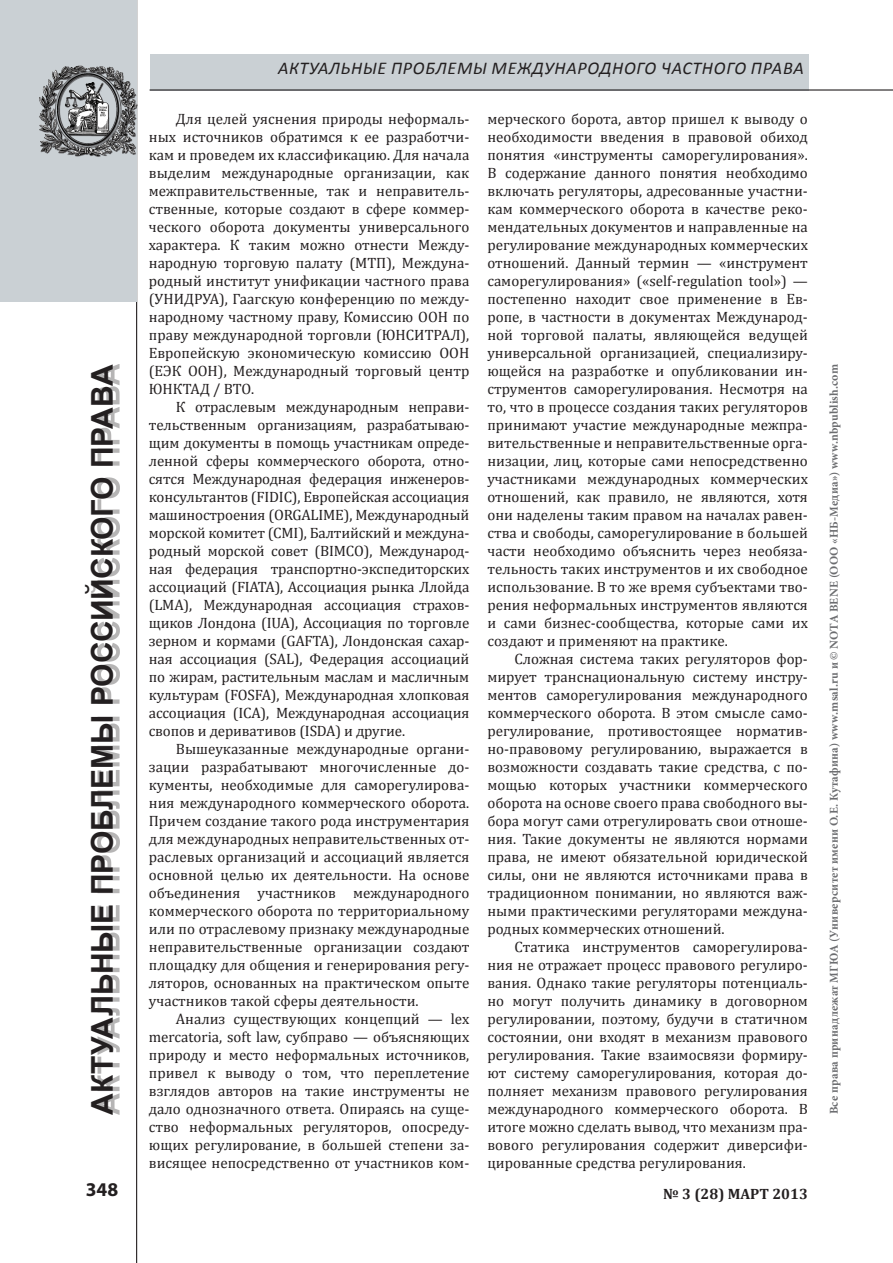
<style>
.page{position:relative;width:893px;height:1263px;background:#fff}
.page>*{position:absolute;margin:0;border:0;box-sizing:border-box;transform-origin:0 0}
.t1{font:700 30px "Arial";letter-spacing:-.01em;color:#231f20}
.t2{font:700 19.5px "Myriad Pro";color:#231f20}
.t3{font:italic 18px "Calibri";letter-spacing:.04em;color:#231f20}
.t4{font:15px/18px "Cambria";color:#231f20;text-align:justify}
.t5{font:700 15px "Cambria";color:#231f20}
.t6{font:700 12px "Minion Pro";letter-spacing:.02em;color:#6c6d70}
</style>
<div class="page">
<hr style="left:136px;top:0;width:1px;height:1263px;background:#231f20">
<div style="left:0;top:0;width:136px;height:301px;background:#cad0d4"></div>
<div style="left:92px;top:364px;width:28px;height:751px;background:#231f20;opacity:.33"></div>
<div style="left:150px;top:54px;width:658px;height:36px;background:#cad0d4"></div>
<hr style="left:150px;top:89px;width:743px;height:2px;background:#231f20">
<img style="left:39px;top:54px;width:99px;height:111px">
<p class="t3" style="left:278px;top:57px;width:12px">актуал</p>
<p class="t3" style="left:341px;top:57px;width:63px">ьные проблем</p>
<p class="t3" style="left:473px;top:57px;width:72px">ы ме ждународного</p>
<p class="t3" style="left:661px;top:57px;width:12px">частного</p>
<p class="t3" style="left:751px;top:57px;width:12px">права</p>
<p class="t4" style="left:149px;top:110px;width:322px;text-indent:27px">Для целей уяснения природы неформаль&shy;ных источников обратимся к ее разработчи&shy;кам и проведем их классификацию. Для начала выделим международные организации, как межправительственные, так и неправитель&shy;ственные, которые создают в сфере коммер&shy;ческого оборота документы универсального характера. К таким можно отнести Между&shy;народную торговую палату (МТП), Междуна&shy;родный институт унификации частного права (УНИДРУА), Гаагскую конференцию по между&shy;народному частному праву, Комиссию ООН по праву международной торговли (ЮНСИТРАЛ), Европейскую экономическую комиссию ООН (ЕЭК ООН), Международный торговый центр ЮНКТАД / ВТО.</p>
<p class="t4" style="left:149px;top:398px;width:322px;text-indent:27px">К отраслевым международным неправи&shy;тельственным организациям, разрабатываю&shy;щим документы в помощь участникам опреде&shy;ленной сферы коммерческого оборота, отно&shy;сятся Международная федерация инженеров&shy;консультантов (FIDIC), Европейская ассоциация машиностроения (ORGALIME), Международный морской комитет (CMI), Балтийский и междуна&shy;родный морской совет (BIMCO), Международ&shy;ная федерация транспортно-экспедиторских ассоциаций (FIATA), Ассоциация рынка Ллойда (LMA), Международная ассоциация страхов&shy;щиков Лондона (IUA), Ассоциация по торговле зерном и кормами (GAFTA), Лондонская сахар&shy;ная ассоциация (SAL), Федерация ассоциаций по жирам, растительным маслам и масличным культурам (FOSFA), Международная хлопковая ассоциация (ICA), Международная ассоциация свопов и деривативов (ISDA) и другие.</p>
<p class="t4" style="left:149px;top:740px;width:322px;text-indent:27px">Вышеуказанные международные органи&shy;зации разрабатывают многочисленные до&shy;кументы, необходимые для саморегулирова&shy;ния международного коммерческого оборота.<br>Причем создание такого рода инструментария для международных неправительственных от&shy;раслевых организаций и ассоциаций является основной целью их деятельности. На основе объединения участников международного коммерческого оборота по территориальному или по отраслевому признаку международные неправительственные организации создают площадку для общения и генерирования регу&shy;ляторов, основанных на практическом опыте участников такой сферы деятельности.</p>
<p class="t4" style="left:149px;top:1010px;width:322px;text-indent:27px">Анализ существующих концепций — lex mercatoria, soft law, субправо — объясняющих природу и место неформальных источников, привел к выводу о том, что переплетение взглядов авторов на такие инструменты не дало однозначного ответа. Опираясь на суще&shy;ство неформальных регуляторов, опосреду&shy;ющих регулирование, в большей степени за&shy;висящее непосредственно от участников ком-</p>
<p class="t4" style="left:487px;top:110px;width:322px">мерческого борота, автор пришел к выводу о необходимости введения в правовой обиход понятия «инструменты саморегулирования».<br>В содержание данного понятия необходимо включать регуляторы, адресованные участни&shy;кам коммерческого оборота в качестве реко&shy;мендательных документов и направленные на регулирование международных коммерческих отношений. Данный термин — «инструмент саморегулирования» («self-regulation tool») — постепенно находит свое применение в Ев&shy;ропе, в частности в документах Международ&shy;ной торговой палаты, являющейся ведущей универсальной организацией, специализиру&shy;ющейся на разработке и опубликовании ин&shy;струментов саморегулирования. Несмотря на то, что в процессе создания таких регуляторов принимают участие международные межпра&shy;вительственные и неправительственные орга&shy;низации, лиц, которые сами непосредственно участниками международных коммерческих отношений, как правило, не являются, хотя они наделены таким правом на началах равен&shy;ства и свободы, саморегулирование в большей части необходимо объяснить через необяза&shy;тельность таких инструментов и их свободное использование. В то же время субъектами тво&shy;рения неформальных инструментов являются и сами бизнес-сообщества, которые сами их создают и применяют на практике.</p>
<p class="t4" style="left:487px;top:650px;width:322px;text-indent:27px">Сложная система таких регуляторов фор&shy;мирует транснациональную систему инстру&shy;ментов саморегулирования международного коммерческого оборота. В этом смысле само&shy;регулирование, противостоящее норматив&shy;но-правовому регулированию, выражается в возможности создавать такие средства, с по&shy;мощью которых участники коммерческого оборота на основе своего права свободного вы&shy;бора могут сами отрегулировать свои отноше&shy;ния. Такие документы не являются нормами права, не имеют обязательной юридической силы, они не являются источниками права в традиционном понимании, но являются важ&shy;ными практическими регуляторами междуна&shy;родных коммерческих отношений.</p>
<p class="t4" style="left:487px;top:938px;width:322px;text-indent:27px">Статика инструментов саморегулирова&shy;ния не отражает процесс правового регулиро&shy;вания. Однако такие регуляторы потенциаль&shy;но могут получить динамику в договорном регулировании, поэтому, будучи в статичном состоянии, они входят в механизм правового регулирования. Такие взаимосвязи формиру&shy;ют систему саморегулирования, которая до&shy;полняет механизм правового регулирования международного коммерческого оборота. В итоге можно сделать вывод, что механизм пра&shy;вового регулирования содержит диверсифи&shy;цированные средства регулирования.</p>
<h1 class="t1" style="left:83px;top:1115px;width:747px;rotate:-90deg">Актуальные проблемы российского права</h1>
<p class="t6" style="left:825px;top:1114px;width:752px;rotate:-90deg">Все права принадлежат МГЮА (Университет имени О.Е. Кутафина) www.msal.ru и © NOTA BENE (ООО «НБ-Медиа») www.nbpublish.com</p>
<h2 class="t2" style="left:86px;top:1177px;width:34px">348</h2>
<p class="t5" style="left:663px;top:1183px;width:146px">№ 3 (28) март 2013</p>
</div>
